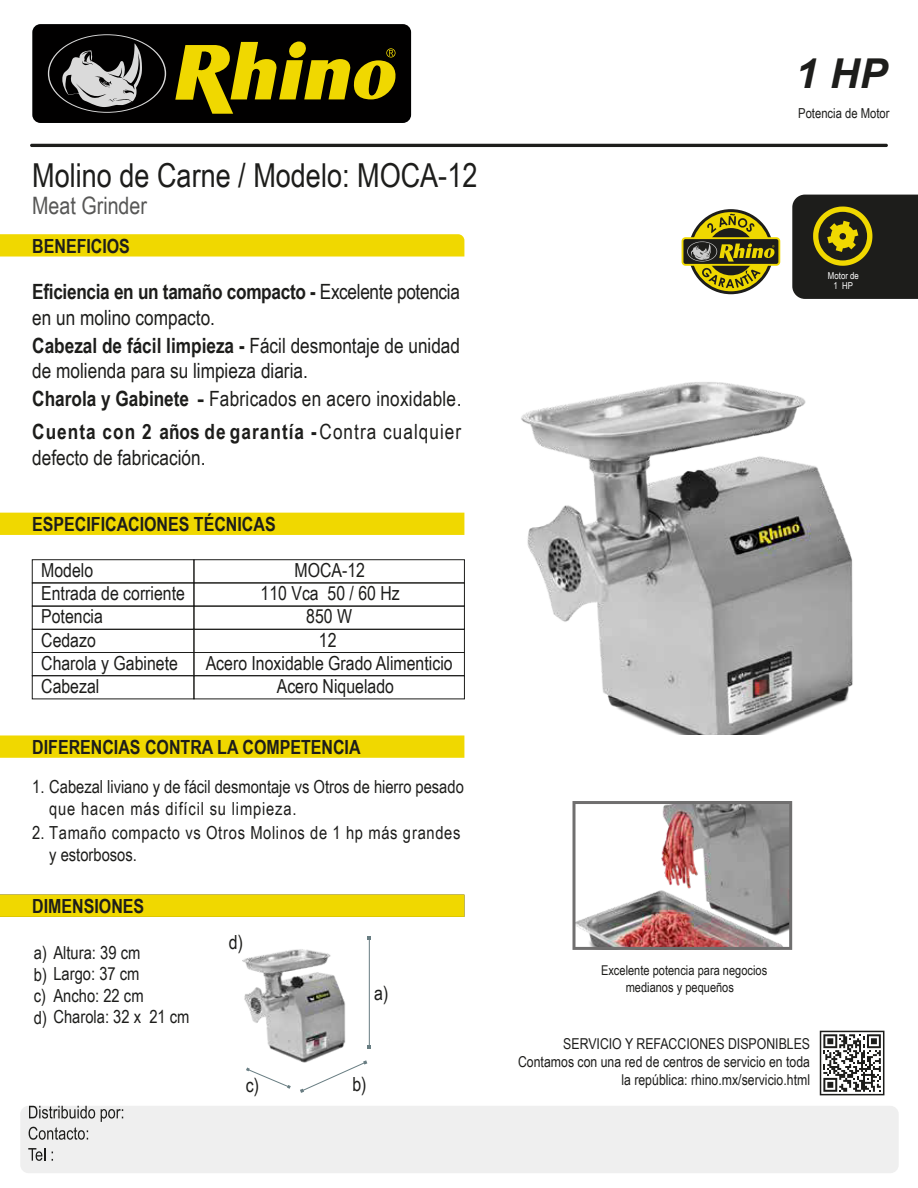
<style>
.page{position:relative;width:918px;height:1188px;background:#fff}
.page>*{position:absolute;margin:0;border:0;box-sizing:border-box;transform-origin:0 0}
.t1{font:italic 700 41.25px "Arial";color:#1d1d1b}
.t2{font:33px "Arial Narrow";color:#1d1d1b}
.t3{font:24px "Arial Narrow";color:#575756}
.t4{font:21px/25.2px "Arial Narrow";color:#1d1d1b}
.t5{font:700 19.5px "Arial Narrow";color:#1d1d1b}
.t6{font:19.5px "Arial Narrow";color:#1d1d1b}
.t7{font:19.35px/23.2px "Arial Narrow";color:#1d1d1b}
.t8{font:18px/21.6px "Arial Narrow";color:#1d1d1b}
.t9{font:18px/21.6px "Arial Narrow";letter-spacing:.035em;color:#1d1d1b}
.t10{font:15px/18px "Arial Narrow";color:#1d1d1b;text-align:right}
.t11{font:13.8px "Arial Narrow";color:#1d1d1b}
.t12{font:13.5px/16.2px "Arial Narrow";color:#1d1d1b}
.t13{font:9.6px/9.6px "Arial Narrow";color:#fff;text-align:center}
.s1{font-weight:700}
.s2{font-family:"Arial";font-weight:700}
</style>
<div class="page">
<div style="left:20px;top:1106px;width:879px;height:67px;background:#ededed;border-radius:8px"></div>
<div style="left:32px;top:559px;width:162px;height:24px;border:1px solid #1d1d1b"></div>
<div style="left:194px;top:559px;width:271px;height:24px;border:1px solid #1d1d1b"></div>
<div style="left:32px;top:606px;width:162px;height:24px;border:1px solid #1d1d1b"></div>
<div style="left:32px;top:629px;width:162px;height:24px;border:1px solid #1d1d1b"></div>
<div style="left:194px;top:606px;width:271px;height:24px;border:1px solid #1d1d1b"></div>
<div style="left:194px;top:629px;width:271px;height:24px;border:1px solid #1d1d1b"></div>
<div style="left:32px;top:652px;width:162px;height:24px;border:1px solid #1d1d1b"></div>
<div style="left:194px;top:652px;width:271px;height:24px;border:1px solid #1d1d1b"></div>
<div style="left:32px;top:675px;width:162px;height:24px;border:1px solid #1d1d1b"></div>
<div style="left:194px;top:675px;width:271px;height:24px;border:1px solid #1d1d1b"></div>
<hr style="left:369px;top:938px;width:1px;height:109px;background:#687d82">
<svg style="left:367px;top:936px;width:4px;height:4px"></svg>
<svg style="left:367px;top:1045px;width:4px;height:4px"></svg>
<svg style="left:300px;top:1060px;width:67px;height:33px"></svg>
<svg style="left:246px;top:1068px;width:45px;height:21px"></svg>
<svg style="left:29px;top:1106px;width:66px;height:13px"></svg>
<svg style="left:101px;top:1109px;width:22px;height:13px"></svg>
<svg style="left:29px;top:1127px;width:59px;height:13px"></svg>
<svg style="left:28px;top:1148px;width:17px;height:13px"></svg>
<svg style="left:0;top:735px;width:464px;height:23px;background:#f0d907"></svg>
<div style="left:0;top:513px;width:464px;height:22px;background:#f0d800"></div>
<div style="left:0;top:895px;width:464px;height:22px;background:#f0d800"></div>
<svg style="left:0;top:234px;width:464px;height:23px;background:#f0d907"></svg>
<hr style="left:30px;top:144px;width:858px;height:3px;background:#1d1d1b;border-radius:2px">
<svg style="left:792px;top:195px;width:126px;height:104px;background:#37341b"></svg>
<svg style="left:573px;top:801px;width:219px;height:149px"></svg>
<div style="left:820px;top:1031px;width:64px;height:64px;border:2px solid #1d1d1b"></div>
<svg style="left:823px;top:1034px;width:58px;height:58px"></svg>
<div style="left:32px;top:24px;width:379px;height:99px;background:#010000;border-radius:8px"></div>
<svg style="left:175px;top:42px;width:221px;height:72px"></svg>
<svg style="left:48px;top:34px;width:118px;height:79px"></svg>
<img style="left:521px;top:382px;width:332px;height:352px">
<img style="left:242px;top:949px;width:110px;height:117px">
<svg style="left:682px;top:212px;width:98px;height:79px"></svg>
<h2 class="t2" style="left:32px;top:151px;width:447px">Molino de Carne / Modelo: MOCA-12</h2>
<p class="t3" style="left:32px;top:188px;width:116px">Meat Grinder</p>
<p class="t5" style="left:32px;top:231px;width:99px">BENEFICIOS</p>
<p class="t4" style="left:32px;top:279px;width:429px"><span class="s1">Eficiencia en un tamaño compacto -</span> Excelente potencia en un molino compacto.</p>
<p class="t4" style="left:32px;top:332px;width:429px"><span class="s1">Cabezal de fácil limpieza -</span> Fácil desmontaje de unidad de molienda para su limpieza diaria.</p>
<p class="t4" style="left:32px;top:382px;width:431px;line-height:32.8px"><span class="s1">Charola y Gabinete</span> <span class="s2">-</span> Fabricados en acero inoxidable.<br><span class="s1">Cuenta con 2 años de garantía -</span>Contra cualquier</p>
<p class="t4" style="left:32px;top:444px;width:175px">defecto de fabricación.</p>
<p class="t5" style="left:32px;top:509px;width:245px">ESPECIFICACIONES TÉCNICAS</p>
<p class="t7" style="left:41px;top:558px;width:145px">Modelo<br>Entrada de corriente<br>Potencia<br>Cedazo<br>Charola y Gabinete<br>Cabezal</p>
<p class="t7" style="left:295px;top:558px;width:72px">MOCA-12</p>
<p class="t7" style="left:261px;top:581px;width:141px">110 Vca 50 / 60 Hz</p>
<p class="t7" style="left:306px;top:604px;width:47px">850 W</p>
<p class="t7" style="left:319px;top:628px;width:19px">12</p>
<p class="t7" style="left:206px;top:651px;width:248px">Acero Inoxidable Grado Alimenticio</p>
<p class="t7" style="left:277px;top:674px;width:119px">Acero Niquelado</p>
<p class="t5" style="left:32px;top:732px;width:330px">DIFERENCIAS CONTRA LA COMPETENCIA</p>
<p class="t8" style="left:49px;top:775px;width:416px;text-indent:-17px">1. Cabezal liviano y de fácil desmontaje vs Otros de hierro pesado que hacen más difícil su limpieza.</p>
<p class="t9" style="left:49px;top:821px;width:413px;text-indent:-17px">2. Tamaño compacto vs Otros Molinos de 1 hp más grandes y estorbosos.</p>
<p class="t5" style="left:32px;top:891px;width:113px">DIMENSIONES</p>
<p class="t8" style="left:34px;top:941px;width:157px">a) Altura: 39 cm<br>b) Largo: 37 cm<br>c) Ancho: 22 cm<br>d) Charola: 32 x 21 cm</p>
<p class="t6" style="left:229px;top:928px;width:16px">d)</p>
<p class="t6" style="left:374px;top:979px;width:16px">a)</p>
<p class="t6" style="left:246px;top:1071px;width:15px">c)</p>
<p class="t6" style="left:352px;top:1070px;width:16px">b)</p>
<h1 class="t1" style="left:796px;top:47px;width:93px">1 HP</h1>
<p class="t11" style="left:798px;top:103px;width:93px">Potencia de Motor</p>
<p class="t13" style="left:828px;top:271px;width:32px">Motor de<br>1 HP</p>
<p class="t12" style="left:626px;top:962px;width:143px;text-indent:-25px">Excelente potencia para negocios medianos y pequeños</p>
<p class="t10" style="left:518px;top:1034px;width:294px">SERVICIO Y REFACCIONES DISPONIBLES<br>Contamos con una red de centros de servicio en toda la república: rhino.mx/servicio.html</p>
</div>
